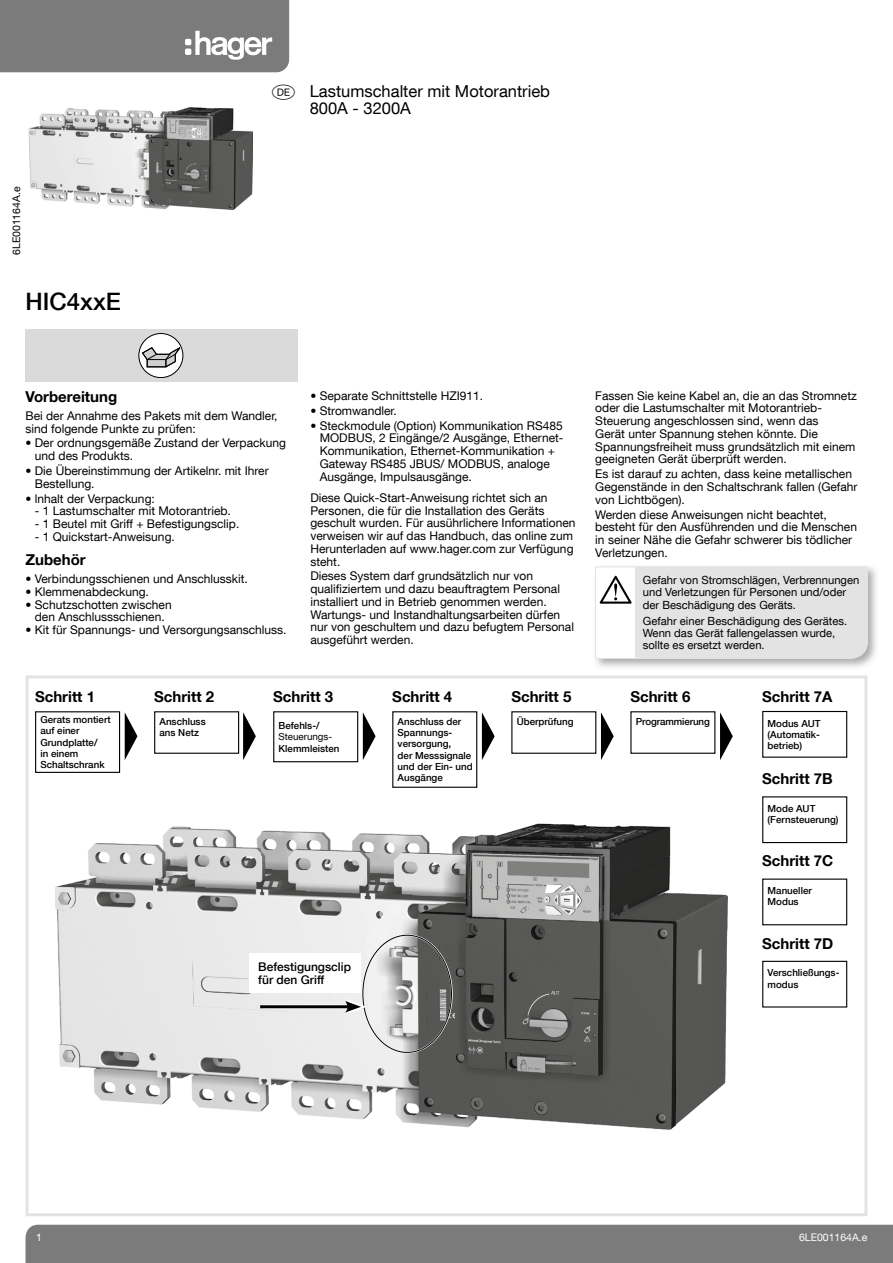
<style>
.page{position:relative;width:893px;height:1263px;background:#fff}
.page>*{position:absolute;margin:0;border:0;box-sizing:border-box;transform-origin:0 0}
.t1{font:500 24px "Helvetica Neue LT Com";color:#000}
.t2{font:16.5px/17.2px "Helvetica Neue LT Com";color:#000}
.t3{font:700 15px "Helvetica Neue LT Com";color:#000}
.t4{font:12px/12.8px "Helvetica Neue LT Com";color:#000}
.t5{font:500 12px/12.8px "Helvetica Neue LT Com";color:#000}
.t6{font:11.25px/12.3px "Helvetica Neue LT Com";color:#000}
.t7{font:10.5px "Helvetica Neue LT Com";color:#fff}
.t8{font:10.5px "Helvetica Neue LT Com";color:#000}
.t9{font:500 9.75px/11.2px "Helvetica Neue LT Com";color:#000}
.t10{font:9.75px "Helvetica Neue LT Com";color:#000}
.s1{font-family:"Hager Langues"}
</style>
<div class="page">
<div style="left:26px;top:1225px;width:867px;height:38px;background:#7c7b7b"></div>
<div style="left:26px;top:329px;width:272px;height:52px;background:#dadada"></div>
<div style="left:139px;top:333px;width:44px;height:45px;background:#fff;border-radius:50%"></div>
<div style="left:139px;top:333px;width:44px;height:45px;border:1px solid #000;border-radius:50%"></div>
<svg style="left:142px;top:346px;width:39px;height:22px"></svg>
<img style="left:596px;top:567px;width:280px;height:101px">
<svg style="left:595px;top:566px;width:273px;height:93px"></svg>
<div style="left:0;top:0;width:289px;height:72px;background:#7c7b7b"></div>
<svg style="left:25px;top:675px;width:843px;height:541px"></svg>
<svg style="left:263px;top:1004px;width:82px;height:5px"></svg>
<hr style="left:260px;top:1005px;width:91px;height:3px;background:#000">
<svg style="left:345px;top:999px;width:22px;height:15px"></svg>
<div style="left:250px;top:953px;width:111px;height:40px;background:#fff"></div>
<img style="left:28px;top:107px;width:224px;height:102px">
<p class="t8" style="left:10px;top:255px;width:70px;rotate:-90deg">6LE001164A.e</p>
<h1 class="t1" style="left:26px;top:287px;width:97px">HIC4xxE</h1>
<h2 class="t2" style="left:310px;top:82px;width:242px;text-indent:-37px"><span class="s1">e</span> Lastumschalter mit Motorantrieb<br>800A - 3200A</h2>
<p class="t3" style="left:26px;top:387px;width:93px">Vorbereitung</p>
<p class="t4" style="left:26px;top:409px;width:254px">Bei der Annahme des Pakets mit dem Wandler, sind folgende Punkte zu prüfen:</p>
<p class="t4" style="left:35px;top:436px;width:253px;text-indent:-9px">• Der ordnungsgemäße Zustand der Verpackung und des Produkts.</p>
<p class="t4" style="left:35px;top:464px;width:235px;text-indent:-9px">• Die Übereinstimmung der Artikelnr. mit Ihrer<br>Bestellung.</p>
<p class="t4" style="left:26px;top:492px;width:131px">• lnhalt der Verpackung:</p>
<p class="t4" style="left:35px;top:504px;width:198px">- 1 Lastumschalter mit Motorantrieb.</p>
<p class="t4" style="left:35px;top:517px;width:206px">- 1 Beutel mit Griff + Befestigungsclip.</p>
<p class="t4" style="left:35px;top:530px;width:142px">- 1 Quickstart-Anweisung.</p>
<p class="t3" style="left:26px;top:550px;width:62px">Zubehör</p>
<p class="t4" style="left:26px;top:572px;width:224px">• Verbindungsschienen und Anschlusskit.</p>
<p class="t4" style="left:26px;top:585px;width:125px">• Klemmenabdeckung.</p>
<p class="t4" style="left:26px;top:598px;width:148px;text-align:center">• Schutzschotten zwischen den Anschlussschienen.</p>
<p class="t4" style="left:26px;top:623px;width:263px">• Kit für Spannungs- und Versorgungsanschluss.</p>
<p class="t4" style="left:310px;top:389px;width:174px">• Separate Schnittstelle HZI911.</p>
<p class="t4" style="left:310px;top:404px;width:88px">• Stromwandler.</p>
<p class="t4" style="left:320px;top:419px;width:245px;text-indent:-9px">• Steckmodule (Option) Kommunikation RS485<br>MODBUS, 2 Eingänge/2 Ausgänge, Ethernet-Kommunikation, Ethernet-Kommunikation + Gateway RS485 JBUS/ MODBUS, analoge Ausgänge, Impulsausgänge.</p>
<p class="t4" style="left:310px;top:491px;width:267px">Diese Quick-Start-Anweisung richtet sich an Personen, die für die Installation des Geräts geschult wurden. Für ausührlichere Informationen verweisen wir auf das Handbuch, das online zum Herunterladen auf www.hager.com zur Verfügung steht.</p>
<p class="t4" style="left:310px;top:569px;width:265px">Dieses System darf grundsätzlich nur von qualifiziertem und dazu beauftragtem Personal installiert und in Betrieb genommen werden.<br>Wartungs- und Instandhaltungsarbeiten dürfen nur von geschultem und dazu befugtem Personal ausgeführt werden.</p>
<p class="t4" style="left:595px;top:389px;width:263px">Fassen Sie keine Kabel an, die an das Stromnetz oder die Lastumschalter mit Motorantrieb-Steuerung angeschlossen sind, wenn das<br>Gerät unter Spannung stehen könnte. Die Spannungsfreiheit muss grundsätzlich mit einem geeigneten Gerät überprüft werden.</p>
<p class="t4" style="left:595px;top:467px;width:264px">Es ist darauf zu achten, dass keine metallischen<br>Gegenstände in den Schaltschrank fallen (Gefahr von Lichtbögen).</p>
<p class="t4" style="left:595px;top:508px;width:263px">Werden diese Anweisungen nicht beachtet, besteht für den Ausführenden und die Menschen in seiner Nähe die Gefahr schwerer bis tödlicher Verletzungen.</p>
<p class="t6" style="left:643px;top:573px;width:218px">Gefahr von Stromschlägen, Verbrennungen und Verletzungen für Personen und/oder der Beschädigung des Geräts.</p>
<p class="t6" style="left:643px;top:614px;width:206px">Gefahr einer Beschädigung des Gerätes.<br>Wenn das Gerät fallengelassen wurde, sollte es ersetzt werden.</p>
<p class="t3" style="left:35px;top:687px;width:62px">Schritt 1</p>
<p class="t9" style="left:40px;top:714px;width:72px">Gerats montiert auf einer<br>Grundplatte/<br>in einem<br>Schaltschrank</p>
<p class="t3" style="left:154px;top:687px;width:62px">Schritt 2</p>
<p class="t9" style="left:160px;top:715px;width:48px">Anschluss ans Netz</p>
<p class="t3" style="left:273px;top:687px;width:62px">Schritt 3</p>
<p class="t9" style="left:279px;top:720px;width:43px">Befehls-/</p>
<p class="t10" style="left:279px;top:731px;width:55px">Steuerungs-</p>
<p class="t9" style="left:279px;top:742px;width:62px">Klemmleisten</p>
<p class="t3" style="left:392px;top:687px;width:62px">Schritt 4</p>
<p class="t9" style="left:398px;top:716px;width:77px">Anschluss der<br>Spannungs&shy;versorgung,<br>der Messsignale und der Ein- und<br>Ausgänge</p>
<p class="t3" style="left:511px;top:687px;width:62px">Schritt 5</p>
<p class="t9" style="left:517px;top:715px;width:58px">Überprü fung</p>
<p class="t5" style="left:258px;top:960px;width:94px">Befestigungsclip fü r den Griff</p>
<p class="t3" style="left:630px;top:687px;width:62px">Schritt 6</p>
<p class="t9" style="left:636px;top:715px;width:76px">Programmierung</p>
<p class="t3" style="left:762px;top:687px;width:72px">Schritt 7A</p>
<p class="t9" style="left:768px;top:717px;width:55px;text-align:justify">Modus AUT (Automatik&shy;betrieb)</p>
<p class="t3" style="left:762px;top:769px;width:72px">Schritt 7B</p>
<p class="t9" style="left:768px;top:803px;width:72px">Mode AUT (Fernsteuerung)</p>
<p class="t3" style="left:762px;top:851px;width:73px">Schritt 7C</p>
<p class="t9" style="left:768px;top:885px;width:46px">Manueller<br>Modus</p>
<p class="t3" style="left:762px;top:934px;width:73px">Schritt 7D</p>
<p class="t9" style="left:768px;top:967px;width:73px">Verschließungs&shy;modus</p>
<p class="t7" style="left:36px;top:1230px;width:7px">1</p>
<p class="t7" style="left:799px;top:1230px;width:70px">6LE001164A.e</p>
</div>
